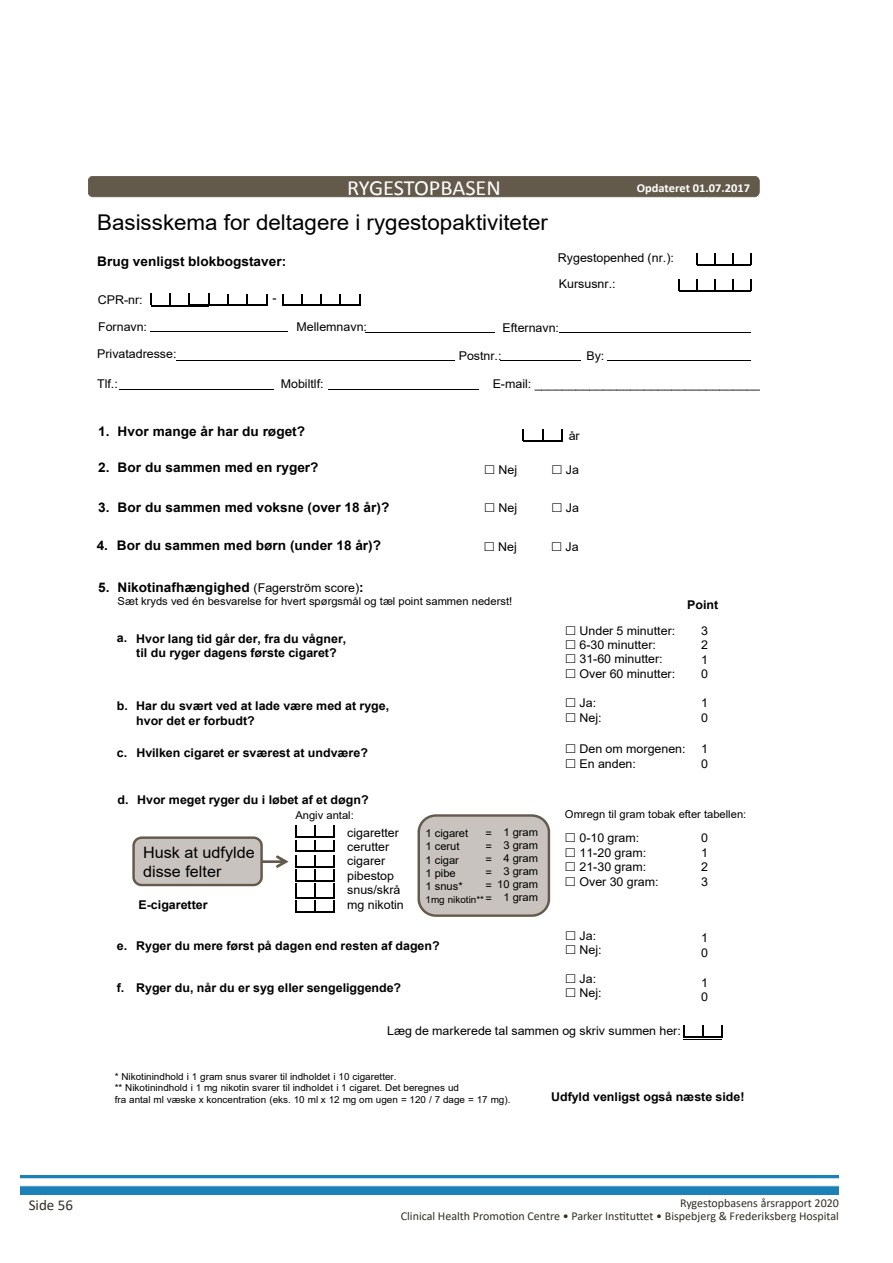
<style>
.page{position:relative;width:893px;height:1263px;background:#fff}
.page>*{position:absolute;margin:0;border:0;box-sizing:border-box;transform-origin:0 0}
.t1{font:21.75px/34.7px "Arial";color:#000}
.t2{font:15.75px/18.8px "Arial";color:#000}
.t3{font:15px "Calibri";color:#322d26}
.t4{font:700 13.2px "Arial";color:#000}
.t5{font:12.15px/14.5px "Arial";color:#000}
.t6{font:700 12.15px/14.5px "Arial";color:#000}
.t7{font:700 12.15px "Calibri";color:#fff}
.t8{font:12px/13.5px "Calibri";color:#322d26;text-align:right}
.t9{font:10.8px/13px "Arial";color:#000}
.t10{font:9.6px/11.6px "Arial";color:#000}
.s1{font-family:"Calibri";color:#fff}
.s2{font-weight:400;font-size:12.15px}
</style>
<div class="page">
<img style="left:20px;top:1176px;width:819px;height:18px">
<svg style="left:88px;top:176px;width:671px;height:21px;background:#655b4c"></svg>
<svg style="left:417px;top:814px;width:133px;height:103px;background:#c1bcb7"></svg>
<hr style="left:150px;top:331px;width:138px;height:1px;background:#000">
<hr style="left:366px;top:332px;width:129px;height:1px;background:#000">
<hr style="left:560px;top:332px;width:191px;height:1px;background:#000">
<hr style="left:176px;top:360px;width:278px;height:1px;background:#000">
<hr style="left:500px;top:360px;width:80px;height:1px;background:#000">
<hr style="left:607px;top:360px;width:144px;height:1px;background:#000">
<hr style="left:119px;top:389px;width:155px;height:1px;background:#000">
<hr style="left:329px;top:389px;width:150px;height:1px;background:#000">
<hr style="left:283px;top:305px;width:77px;height:1px;background:#000">
<svg style="left:301px;top:294px;width:2px;height:11px"></svg>
<hr style="left:190px;top:305px;width:77px;height:1px;background:#000">
<svg style="left:227px;top:294px;width:2px;height:11px"></svg>
<hr style="left:151px;top:305px;width:58px;height:1px;background:#000">
<svg style="left:150px;top:293px;width:2px;height:12px"></svg>
<svg style="left:170px;top:293px;width:1px;height:12px"></svg>
<svg style="left:189px;top:293px;width:1px;height:12px"></svg>
<svg style="left:208px;top:293px;width:1px;height:12px"></svg>
<hr style="left:684px;top:1036px;width:39px;height:2px;background:#000">
<svg style="left:683px;top:1025px;width:1px;height:12px"></svg>
<svg style="left:702px;top:1025px;width:2px;height:11px"></svg>
<hr style="left:523px;top:441px;width:40px;height:1px;background:#000">
<svg style="left:523px;top:429px;width:1px;height:12px"></svg>
<svg style="left:542px;top:429px;width:1px;height:12px"></svg>
<svg style="left:561px;top:429px;width:2px;height:12px"></svg>
<hr style="left:684px;top:1039px;width:38px;height:1px;background:#000">
<hr style="left:296px;top:836px;width:39px;height:1px;background:#000">
<hr style="left:296px;top:851px;width:39px;height:1px;background:#000">
<hr style="left:296px;top:866px;width:39px;height:1px;background:#000">
<hr style="left:296px;top:881px;width:39px;height:1px;background:#000">
<hr style="left:296px;top:897px;width:39px;height:1px;background:#000">
<svg style="left:132px;top:836px;width:157px;height:50px"></svg>
<hr style="left:296px;top:911px;width:39px;height:2px;background:#000">
<svg style="left:295px;top:825px;width:1px;height:87px"></svg>
<svg style="left:314px;top:825px;width:2px;height:86px"></svg>
<svg style="left:334px;top:825px;width:1px;height:86px"></svg>
<hr style="left:697px;top:264px;width:54px;height:1px;background:#000">
<svg style="left:696px;top:254px;width:2px;height:11px"></svg>
<svg style="left:714px;top:254px;width:2px;height:10px"></svg>
<hr style="left:679px;top:290px;width:72px;height:1px;background:#000">
<svg style="left:714px;top:279px;width:2px;height:11px"></svg>
<svg style="left:696px;top:279px;width:2px;height:11px"></svg>
<p class="t1" style="left:97px;top:170px;width:452px;text-indent:250px"><span class="s1">RYGESTOPBASEN<br></span>Basisskema for deltagere i rygestopaktiviteter</p>
<p class="t4" style="left:97px;top:252px;width:191px">Brug venligst blokbogstaver:</p>
<p class="t5" style="left:98px;top:292px;width:47px">CPR-nr:</p>
<p class="t5" style="left:273px;top:290px;width:6px">-</p>
<p class="t7" style="left:637px;top:180px;width:115px">Opdateret 01.07.2017</p>
<p class="t5" style="left:558px;top:244px;width:118px;line-height:26.7px">Rygestopenhed (nr.):<br>Kursusnr.:</p>
<p class="t5" style="left:98px;top:320px;width:50px">Fornavn:</p>
<p class="t5" style="left:297px;top:319px;width:72px">Mellemnavn:</p>
<p class="t5" style="left:503px;top:320px;width:58px">Efternavn:</p>
<p class="t5" style="left:97px;top:346px;width:81px">Privatadresse:</p>
<p class="t5" style="left:459px;top:348px;width:44px">Postnr.:</p>
<p class="t5" style="left:586px;top:348px;width:19px">By:</p>
<p class="t5" style="left:97px;top:376px;width:22px">Tlf.:</p>
<p class="t5" style="left:281px;top:377px;width:44px">Mobiltlf:</p>
<p class="t5" style="left:493px;top:377px;width:269px">E-mail: _________________________________</p>
<p class="t4" style="left:98px;top:422px;width:209px">1. Hvor mange år har du røget?</p>
<p class="t4" style="left:98px;top:458px;width:222px">2. Bor du sammen med en ryger?</p>
<p class="t5" style="left:569px;top:428px;width:13px">år</p>
<p class="t5" style="left:498px;top:462px;width:20px">Nej</p>
<p class="t5" style="left:566px;top:462px;width:15px">Ja</p>
<p class="t4" style="left:98px;top:498px;width:293px">3. Bor du sammen med voksne (over 18 år)?</p>
<p class="t5" style="left:498px;top:500px;width:20px">Nej</p>
<p class="t5" style="left:566px;top:500px;width:15px">Ja</p>
<p class="t4" style="left:97px;top:536px;width:286px">4. Bor du sammen med børn (under 18 år)?</p>
<p class="t5" style="left:498px;top:540px;width:20px">Nej</p>
<p class="t5" style="left:565px;top:540px;width:15px">Ja</p>
<p class="t4" style="left:98px;top:578px;width:267px">5. Nikotinafhængighed <span class="s2">(Fagerström score)</span>:</p>
<p class="t9" style="left:118px;top:595px;width:396px">Sæt kryds ved én besvarelse for hvert spørgsmål og tæl point sammen nederst!</p>
<p class="t6" style="left:687px;top:597px;width:33px">Point</p>
<p class="t6" style="left:136px;top:631px;width:212px;text-indent:-20px">a. Hvor lang tid går der, fra du vågner, til du ryger dagens første cigaret?</p>
<p class="t6" style="left:136px;top:699px;width:254px;text-indent:-20px">b. Har du svært ved at lade være med at ryge, hvor det er forbudt?</p>
<p class="t6" style="left:117px;top:745px;width:253px">c. Hvilken cigaret er sværest at undvære?</p>
<p class="t6" style="left:118px;top:792px;width:252px">d. Hvor meget ryger du i løbet af et døgn?</p>
<p class="t5" style="left:579px;top:623px;width:97px">Under 5 minutter:<br>6-30 minutter:<br>31-60 minutter:<br>Over 60 minutter:</p>
<p class="t5" style="left:701px;top:623px;width:8px;text-align:justify">3<br>2<br>1<br>0</p>
<p class="t5" style="left:579px;top:695px;width:24px">Ja:<br>Nej:</p>
<p class="t5" style="left:701px;top:696px;width:8px">1<br>0</p>
<p class="t5" style="left:579px;top:742px;width:108px">Den om morgenen:<br>En anden:</p>
<p class="t5" style="left:701px;top:742px;width:8px">1<br>0</p>
<p class="t2" style="left:143px;top:843px;width:113px">Husk at udfylde disse felter</p>
<p class="t6" style="left:138px;top:898px;width:71px">E-cigaretter</p>
<p class="t9" style="left:295px;top:809px;width:60px">Angiv antal:</p>
<p class="t9" style="left:565px;top:807px;width:183px">Omregn til gram tobak efter tabellen:</p>
<p class="t9" style="left:485px;top:826px;width:8px;text-align:justify">= = = = = =</p>
<p class="t9" style="left:497px;top:825px;width:42px;text-align:center">1 gram<br>3 gram<br>4 gram<br>3 gram<br>10 gram<br>1 gram</p>
<p class="t5" style="left:347px;top:825px;width:58px">cigaretter cerutter cigarer pibestop snus/skrå mg nikotin</p>
<p class="t5" style="left:579px;top:830px;width:81px">0-10 gram:<br>11-20 gram:<br>21-30 gram:<br>Over 30 gram:</p>
<p class="t5" style="left:701px;top:831px;width:8px;text-align:justify">0<br>1<br>2<br>3</p>
<p class="t9" style="left:425px;top:827px;width:44px">1 cigaret<br>1 cerut<br>1 cigar<br>1 pibe<br>1 snus*</p>
<p class="t10" style="left:425px;top:893px;width:60px">1mg nikotin**</p>
<p class="t6" style="left:117px;top:938px;width:324px">e. Ryger du mere først på dagen end resten af dagen?</p>
<p class="t6" style="left:117px;top:980px;width:286px">f. Ryger du, når du er syg eller sengeliggende?</p>
<p class="t5" style="left:579px;top:928px;width:24px">Ja:<br>Nej:</p>
<p class="t5" style="left:701px;top:930px;width:8px">1<br>0</p>
<p class="t5" style="left:579px;top:971px;width:24px">Ja:<br>Nej:</p>
<p class="t5" style="left:701px;top:975px;width:8px">1<br>0</p>
<p class="t5" style="left:387px;top:1023px;width:295px">Læg de markerede tal sammen og skriv summen her:</p>
<p class="t10" style="left:115px;top:1070px;width:397px">* Nikotinindhold i 1 gram snus svarer til indholdet i 10 cigaretter.<br>** Nikotinindhold i 1 mg nikotin svarer til indholdet i 1 cigaret. Det beregnes ud<br>fra antal ml væske x koncentration (eks. 10 ml x 12 mg om ugen = 120 / 7 dage = 17 mg).</p>
<p class="t6" style="left:551px;top:1090px;width:195px">Udfyld venligst også næste side!</p>
<p class="t3" style="left:29px;top:1195px;width:46px">Side 56</p>
<p class="t8" style="left:401px;top:1196px;width:440px">Rygestopbasens årsrapport 2020<br>Clinical Health Promotion Centre • Parker Instituttet • Bispebjerg &amp; Frederiksberg Hospital</p>
</div>
